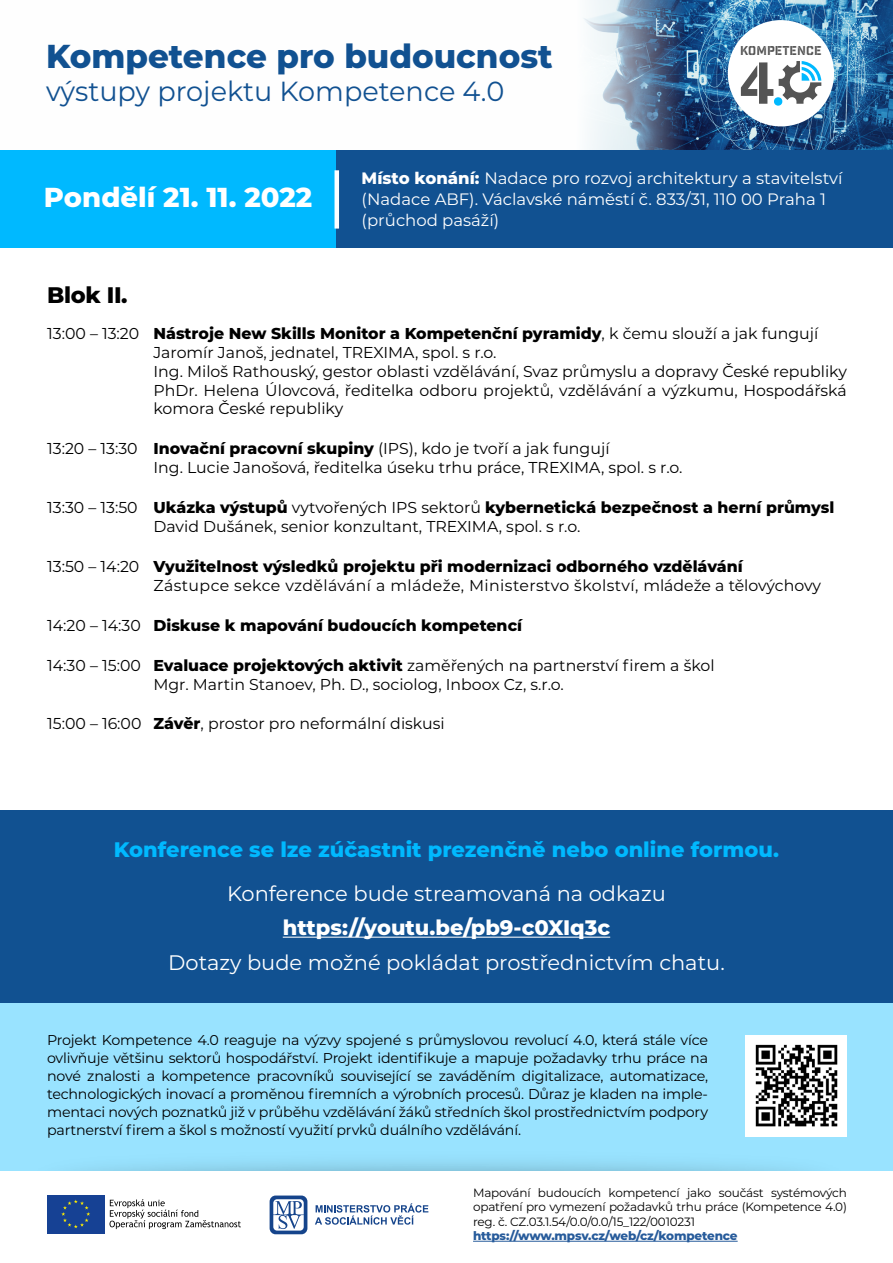
<style>
.page{position:relative;width:893px;height:1263px;background:#fff}
.page>*{position:absolute;margin:0;border:0;box-sizing:border-box;transform-origin:0 0}
.t1{font:800 33.15px "Montserrat";color:#115191}
.t2{font:27.6px "Montserrat";color:#115191}
.t3{font:800 27.45px "Montserrat";color:#fff}
.t4{font:800 22.5px "Montserrat";letter-spacing:-.015em;color:#000}
.t5{font:21px "Montserrat";color:#fff}
.t6{font:800 21px "Montserrat";color:#00b9ff}
.t7{font:800 21px "Montserrat";color:#fff}
.t8{font:16.5px/21px "Montserrat";color:#fff}
.t9{font:15.75px/18.9px "Montserrat";color:#000}
.t10{font:15.75px/18.9px "Montserrat";letter-spacing:.02em;color:#000}
.t11{font:800 15.75px "Montserrat";color:#000}
.t12{font:14.25px/18px "Montserrat";letter-spacing:-.015em;color:#000;text-align:justify}
.t13{font:12.45px "Industry Inc Stencil";letter-spacing:.01em;color:#545454}
.t14{font:12px/14.4px "Montserrat";letter-spacing:-.015em;color:#000;text-align:justify}
.t15{font:800 12px "Montserrat";letter-spacing:-.015em;color:#275b9b}
.s1{font-weight:800}
.s2{font-weight:400}
</style>
<div class="page">
<div style="left:0;top:1003px;width:893px;height:167px;background:#99e3ff"></div>
<div style="left:746px;top:1035px;width:101px;height:101px;background:#fff"></div>
<img style="left:755px;top:1044px;width:83px;height:83px">
<img style="left:0;top:0;width:893px;height:151px">
<div style="left:728px;top:20px;width:106px;height:106px;background:#fff;border-radius:50%"></div>
<div style="left:46px;top:1194px;width:60px;height:40px;background:#164194"></div>
<svg style="left:61px;top:1199px;width:29px;height:29px"></svg>
<svg style="left:110px;top:1199px;width:131px;height:30px"></svg>
<svg style="left:270px;top:1195px;width:37px;height:39px"></svg>
<svg style="left:315px;top:1203px;width:113px;height:22px"></svg>
<svg style="left:741px;top:61px;width:80px;height:45px"></svg>
<div style="left:0;top:151px;width:337px;height:97px;background:#00b9ff"></div>
<div style="left:337px;top:151px;width:556px;height:97px;background:#115191"></div>
<hr style="left:335px;top:170px;width:4px;height:59px;background:#fff">
<hr style="left:473px;top:1241px;width:265px;height:1px;background:#275b9b">
<div style="left:0;top:810px;width:893px;height:193px;background:#115191"></div>
<hr style="left:283px;top:937px;width:327px;height:1px;background:#fff">
<h1 class="t1" style="left:46px;top:32px;width:508px">Kompetence pro budoucnost</h1>
<h2 class="t2" style="left:46px;top:73px;width:460px">výstupy projektu Kompetence 4.0</h2>
<p class="t13" style="left:740px;top:43px;width:83px">KOMPETENCE</p>
<h3 class="t3" style="left:44px;top:177px;width:270px">Pondělí 21. 11. 2022</h3>
<p class="t8" style="left:362px;top:167px;width:482px"><span class="s1">Místo konání:</span> Nadace pro rozvoj architektury a stavitelství (Nadace ABF). Václavské náměstí č. 833/31, 110 00 Praha 1 (průchod pasáží)</p>
<h3 class="t4" style="left:47px;top:278px;width:82px">Blok II.</h3>
<p class="t9" style="left:153px;top:323px;width:695px;text-indent:-106px">13:00 – 13:20 <span class="s1">Nástroje New Skills Monitor a Kompetenční pyramidy</span>, k čemu slouží a jak fungují Jaromír Janoš, jednatel, TREXIMA, spol. s r.o.<br>Ing. Miloš Rathouský, gestor oblasti vzdělávání, Svaz průmyslu a dopravy České republiky PhDr. Helena Úlovcová, ředitelka odboru projektů, vzdělávání a výzkumu, Hospodářská komora České republiky</p>
<p class="t9" style="left:153px;top:439px;width:531px;text-indent:-106px">13:20 – 13:30 <span class="s1">Inovační pracovní skupiny</span> (IPS), kdo je tvoří a jak fungují<br>Ing. Lucie Janošová, ředitelka úseku trhu práce, TREXIMA, spol. s r.o.</p>
<p class="t9" style="left:153px;top:498px;width:682px;text-indent:-106px">13:30 – 13:50 <span class="s1">Ukázka výstupů</span> vytvořených IPS sektorů <span class="s1">kybernetická bezpečnost a herní průmysl<br></span>David Dušánek, senior konzultant, TREXIMA, spol. s r.o.</p>
<p class="t10" style="left:153px;top:556px;width:669px;text-indent:-106px">13:50 – 14:20 <span class="s1">Využitelnost výsledků projektu při modernizaci odborného vzdělávání<br></span>Zástupce sekce vzdělávání a mládeže, Ministerstvo školství, mládeže a tělovýchovy</p>
<p class="t11" style="left:47px;top:614px;width:476px"><span class="s2">14:20 – 14:30</span> Diskuse k mapování budoucích kompetencí</p>
<p class="t9" style="left:153px;top:655px;width:563px;text-indent:-106px">14:30 – 15:00 <span class="s1">Evaluace projektových aktivit</span> zaměřených na partnerství firem a škol<br>Mgr. Martin Stanoev, Ph. D., sociolog, Inboox Cz, s.r.o.</p>
<p class="t9" style="left:47px;top:714px;width:399px">15:00 – 16:00 <span class="s1">Závěr</span>, prostor pro neformální diskusi</p>
<h3 class="t6" style="left:114px;top:834px;width:667px">Konference se lze zúčastnit prezenčně nebo online formou.</h3>
<h3 class="t5" style="left:227px;top:879px;width:440px">Konference bude streamovaná na odkazu</h3>
<h3 class="t7" style="left:283px;top:912px;width:329px">https://youtu.be/pb9-c0XIq3c</h3>
<h3 class="t5" style="left:168px;top:948px;width:558px">Dotazy bude možné pokládat prostřednictvím chatu.</h3>
<p class="t12" style="left:47px;top:1031px;width:662px">Projekt Kompetence 4.0 reaguje na výzvy spojené s průmyslovou revolucí 4.0, která stále více ovlivňuje většinu sektorů hospodářství. Projekt identifikuje a mapuje požadavky trhu práce na nové znalosti a kompetence pracovníků související se zaváděním digitalizace, automatizace, technologických inovací a proměnou firemních a výrobních procesů. Důraz je kladen na imple&shy;mentaci nových poznatků již v průběhu vzdělávání žáků středních škol prostřednictvím podpory partnerství firem a škol s možností využití prvků duálního vzdělávání.</p>
<p class="t14" style="left:473px;top:1185px;width:375px">Mapování budoucích kompetencí jako součást systémových opatření pro vymezení požadavků trhu práce (Kompetence 4.0) reg. č. CZ.03.1.54/0.0/0.0/15_122/0010231</p>
<p class="t15" style="left:473px;top:1227px;width:266px">https://www.mpsv.cz/web/cz/kompetence</p>
</div>
